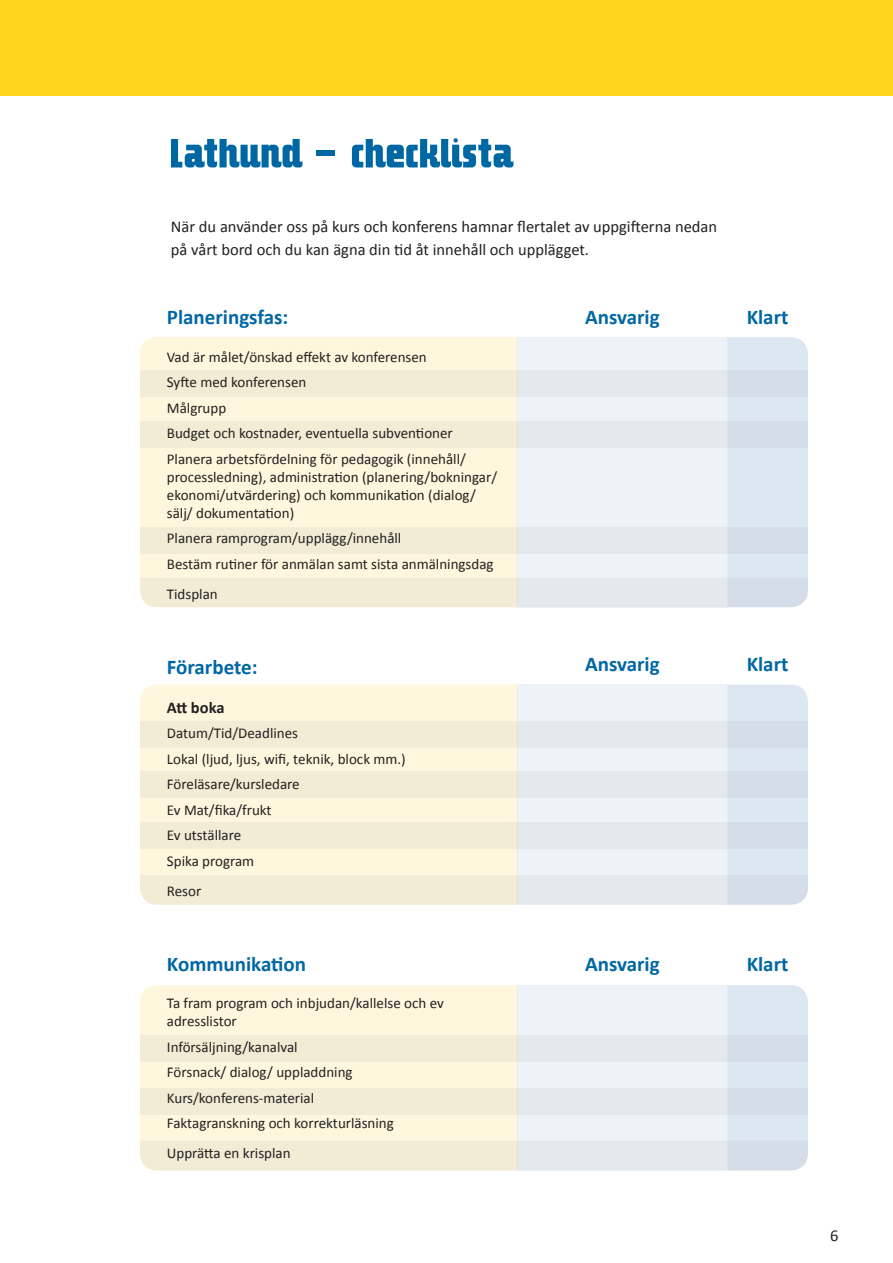
<style>
.page{position:relative;width:893px;height:1263px;background:#fff}
.page>*{position:absolute;margin:0;border:0;box-sizing:border-box;transform-origin:0 0}
.t1{font:57px "Makimango";letter-spacing:-.005em;color:#0067a5}
.t2{font:700 21px "Calibri";color:#0067a5}
.t3{font:16.5px/22.5px "Calibri";color:#231f20}
.t4{font:700 16.5px "Calibri";color:#231f20}
.t5{font:15px/25.5px "Calibri";color:#231f20}
</style>
<div class="page">
<div style="left:0;top:0;width:893px;height:96px;background:#fed41d"></div>
<svg style="left:140px;top:985px;width:668px;height:185px"></svg>
<svg style="left:140px;top:337px;width:668px;height:270px"></svg>
<svg style="left:140px;top:684px;width:668px;height:221px"></svg>
<h1 class="t1" style="left:171px;top:122px;width:344px">Lathund – checklista</h1>
<p class="t3" style="left:171px;top:216px;width:548px">När du använder oss på kurs och konferens hamnar flertalet av uppgifterna nedan på vårt bord och du kan ägna din tid åt innehåll och upplägget.</p>
<h2 class="t2" style="left:167px;top:304px;width:123px">Planeringsfas:</h2>
<p class="t5" style="left:167px;top:344px;width:300px">Vad är målet/önskad effekt av konferensen<br>Syfte med konferensen<br>Målgrupp<br>Budget och kostnader, eventuella subventioner Planera arbetsfördelning för pedagogik (innehåll/</p>
<p class="t5" style="left:167px;top:468px;width:332px;line-height:18px">processledning), administration (planering/bokningar/ ekonomi/utvärdering) och kommunikation (dialog/ sälj/ dokumentation)</p>
<p class="t5" style="left:167px;top:525px;width:328px">Planera ramprogram/upplägg/innehåll<br>Bestäm rutiner för anmälan samt sista anmälningsdag</p>
<p class="t5" style="left:167px;top:581px;width:52px">Tidsplan</p>
<h2 class="t2" style="left:585px;top:303px;width:76px">Ansvarig</h2>
<h2 class="t2" style="left:747px;top:303px;width:43px">Klart</h2>
<h2 class="t2" style="left:167px;top:653px;width:92px">Förarbete:</h2>
<p class="t4" style="left:167px;top:697px;width:59px">Att boka</p>
<p class="t5" style="left:167px;top:720px;width:240px">Datum/Tid/Deadlines<br>Lokal (ljud, ljus, wifi, teknik, block mm.)<br>Föreläsare/kursledare<br>Ev Mat/fika/frukt<br>Ev utställare<br>Spika program</p>
<p class="t5" style="left:167px;top:878px;width:36px">Resor</p>
<h2 class="t2" style="left:585px;top:651px;width:76px">Ansvarig</h2>
<h2 class="t2" style="left:747px;top:651px;width:43px">Klart</h2>
<h2 class="t2" style="left:167px;top:950px;width:141px">Kommunikation</h2>
<p class="t5" style="left:167px;top:994px;width:278px;line-height:18px">Ta fram program och inbjudan/kallelse och ev adresslistor</p>
<p class="t5" style="left:167px;top:1034px;width:228px">Införsäljning/kanalval<br>Försnack/ dialog/ uppladdning<br>Kurs/konferens-material<br>Faktagranskning och korrekturläsning</p>
<p class="t5" style="left:167px;top:1140px;width:125px">Upprätta en krisplan</p>
<h2 class="t2" style="left:585px;top:951px;width:76px">Ansvarig</h2>
<h2 class="t2" style="left:747px;top:951px;width:43px">Klart</h2>
<p class="t3" style="left:830px;top:1224px;width:10px">6</p>
</div>
